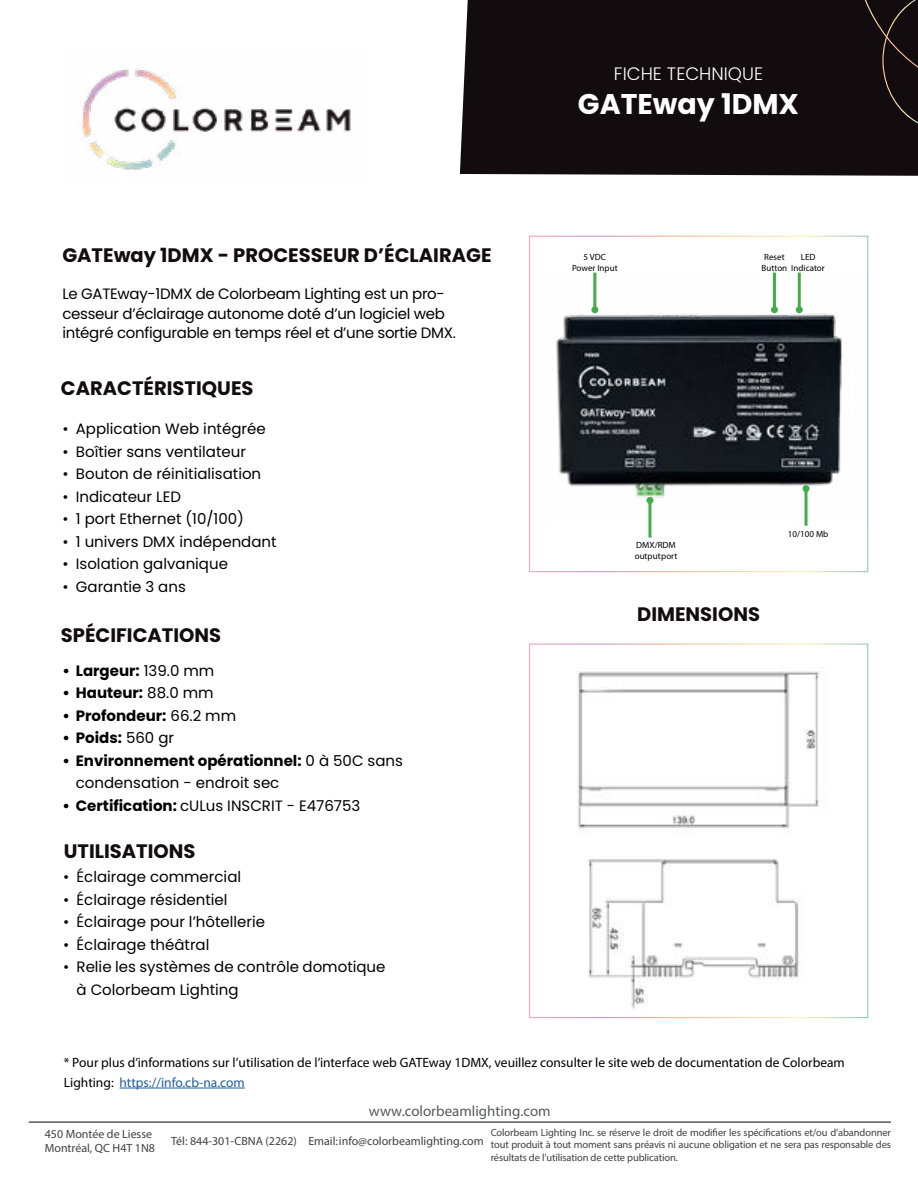
<style>
.page{position:relative;width:918px;height:1188px;background:#fff}
.page>*{position:absolute;margin:0;border:0;box-sizing:border-box;transform-origin:0 0}
.t1{font:700 28.5px "Poppins";color:#fff}
.t2{font:700 19.5px "Poppins";color:#120c0e}
.t3{font:300 18px "Poppins";color:#fff}
.t4{font:15px/22.5px "Poppins";color:#000}
.t5{font:15px/19.5px "Poppins";letter-spacing:-.02em;color:#000}
.t6{font:700 15px "Poppins";color:#000}
.t7{font:15px "Myriad Pro";color:#58595b}
.t8{font:13.5px/19.5px "Myriad Pro";color:#000}
.t9{font:12px/14.4px "Myriad Pro";color:#414042}
.t10{font:10.5px/12.6px "Myriad Pro";letter-spacing:-.01em;color:#414042;text-align:justify}
.t11{font:9px/10.8px "Myriad Pro";color:#000}
.s1{font-weight:400}
.s2{font-weight:700}
.s3{color:#215e9e}
</style>
<div class="page">
<div style="left:460px;top:0;width:458px;height:176px;background:#120c0e"></div>
<svg style="left:865px;top:0;width:53px;height:124px"></svg>
<hr style="left:29px;top:1121px;width:862px;height:2px;background:#58595b">
<img style="left:555px;top:274px;width:287px;height:248px">
<div style="left:529px;top:236px;width:339px;height:336px;border:1px solid #fff"></div>
<hr style="left:593px;top:273px;width:3px;height:35px;background:#41ad49">
<div style="left:591px;top:306px;width:7px;height:7px;border:2px solid #41ad49;border-radius:50%"></div>
<hr style="left:805px;top:490px;width:3px;height:36px;background:#41ad49">
<div style="left:803px;top:485px;width:6px;height:7px;border:2px solid #41ad49;border-radius:50%"></div>
<hr style="left:648px;top:502px;width:3px;height:36px;background:#41ad49">
<div style="left:647px;top:497px;width:6px;height:7px;border:2px solid #41ad49;border-radius:50%"></div>
<hr style="left:773px;top:273px;width:3px;height:35px;background:#41ad49">
<div style="left:771px;top:306px;width:7px;height:7px;border:2px solid #41ad49;border-radius:50%"></div>
<hr style="left:798px;top:273px;width:3px;height:35px;background:#41ad49">
<div style="left:796px;top:306px;width:7px;height:7px;border:2px solid #41ad49;border-radius:50%"></div>
<img style="left:577px;top:671px;width:243px;height:338px">
<div style="left:529px;top:644px;width:339px;height:374px;border:1px solid #fff"></div>
<img style="left:82px;top:68px;width:269px;height:102px">
<hr style="left:120px;top:1088px;width:125px;height:1px;background:#215e9e">
<h2 class="t2" style="left:62px;top:244px;width:431px">GATEway 1DMX - PROCESSEUR D’ÉCLAIRAGE</h2>
<p class="t5" style="left:62px;top:284px;width:395px">Le GATEway-1DMX de Colorbeam Lighting est un pro&shy;cesseur d’éclairage autonome doté d’un logiciel web intégré configurable en temps réel et d’une sortie DMX.</p>
<h2 class="t2" style="left:61px;top:377px;width:194px">CARACTÉRISTIQUES</h2>
<p class="t4" style="left:62px;top:418px;width:205px">• Application Web intégrée</p>
<p class="t4" style="left:62px;top:440px;width:185px">• Boîtier sans ventilateur</p>
<p class="t4" style="left:62px;top:463px;width:200px">• Bouton de réinitialisation</p>
<p class="t4" style="left:62px;top:485px;width:120px">• Indicateur LED</p>
<p class="t4" style="left:62px;top:508px;width:183px">• 1 port Ethernet (10/100)</p>
<p class="t4" style="left:62px;top:530px;width:216px">• 1 univers DMX indépendant</p>
<p class="t4" style="left:62px;top:553px;width:167px">• Isolation galvanique</p>
<p class="t4" style="left:62px;top:575px;width:125px">• Garantie 3 ans</p>
<h2 class="t2" style="left:61px;top:623px;width:162px">SPÉCIFICATIONS</h2>
<p class="t6" style="left:62px;top:662px;width:154px">• Largeur: <span class="s1">139.0 mm</span></p>
<p class="t6" style="left:62px;top:684px;width:153px">• Hauteur: <span class="s1">88.0 mm</span></p>
<p class="t6" style="left:62px;top:707px;width:175px">• Profondeur: <span class="s1">66.2 mm</span></p>
<p class="t6" style="left:62px;top:729px;width:113px">• Poids: <span class="s1">560 gr</span></p>
<p class="t4" style="left:76px;top:749px;width:329px;text-indent:-14px"><span class="s2">• Environnement opérationnel:</span> 0 à 50C sans condensation - endroit sec</p>
<p class="t4" style="left:62px;top:794px;width:300px"><span class="s2">• Certification:</span> cULus INSCRIT - E476753</p>
<h2 class="t2" style="left:64px;top:840px;width:133px">UTILISATIONS</h2>
<p class="t4" style="left:63px;top:866px;width:180px">• Éclairage commercial</p>
<p class="t4" style="left:63px;top:888px;width:166px">• Éclairage résidentiel</p>
<p class="t4" style="left:63px;top:911px;width:204px">• Éclairage pour l’hôtellerie</p>
<p class="t4" style="left:63px;top:933px;width:148px">• Éclairage théâtral</p>
<p class="t4" style="left:77px;top:956px;width:310px;text-indent:-13px">• Relie les systèmes de contrôle domotique à Colorbeam Lighting</p>
<p class="t3" style="left:614px;top:63px;width:151px">FICHE TECHNIQUE</p>
<h1 class="t1" style="left:578px;top:88px;width:223px">GATEway 1DMX</h1>
<p class="t11" style="left:572px;top:252px;width:47px;text-align:center">5 VDC<br>Power Input</p>
<p class="t11" style="left:762px;top:252px;width:65px">Reset<br>Button Indicator</p>
<p class="t11" style="left:801px;top:252px;width:16px">LED</p>
<p class="t11" style="left:635px;top:540px;width:44px">DMX/RDM output port</p>
<h2 class="t2" style="left:637px;top:603px;width:124px">DIMENSIONS</h2>
<p class="t11" style="left:788px;top:529px;width:42px">10/100 Mb</p>
<p class="t8" style="left:64px;top:1053px;width:783px">* Pour plus d’informations sur l’utilisation de l’interface web GATEway 1DMX, veuillez consulter le site web de documentation de Colorbeam<br>Lighting: <span class="s3">https://info.cb-na.com</span></p>
<p class="t7" style="left:369px;top:1102px;width:183px">www.colorbeamlighting.com</p>
<p class="t10" style="left:491px;top:1126px;width:402px">Colorbeam Lighting Inc. se réserve le droit de modifier les spécifications et/ou d’abandonner tout produit à tout moment sans préavis ni aucune obligation et ne sera pas responsable des résultats de l’utilisation de cette publication.</p>
<p class="t9" style="left:45px;top:1127px;width:112px">450 Montée de Liesse<br>Montréal, QC H4T 1N8</p>
<p class="t9" style="left:308px;top:1133px;width:177px">Email: info@colorbeamlighting.com</p>
<p class="t9" style="left:171px;top:1133px;width:127px">Tél: 844-301-CBNA (2262)</p>
</div>
